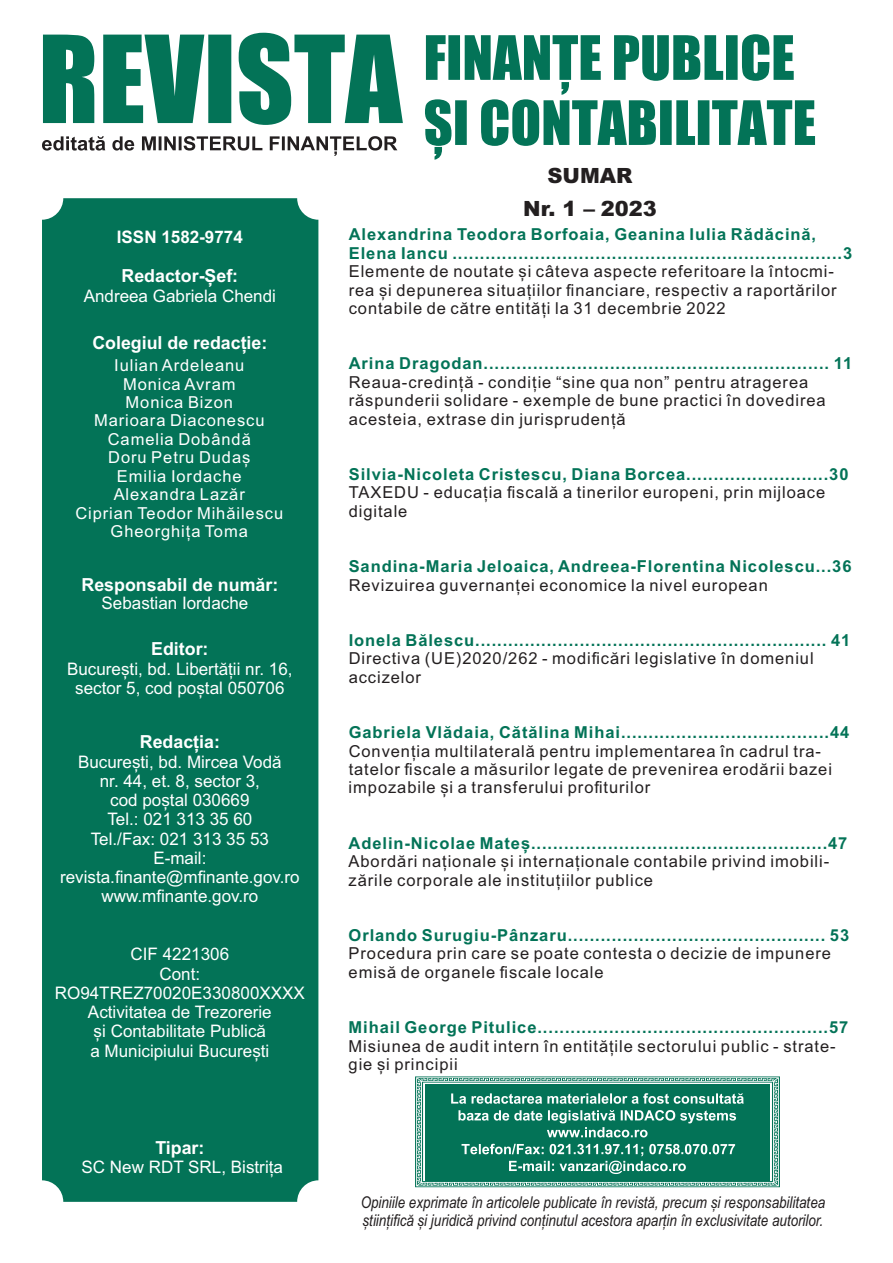
<style>
.page{position:relative;width:893px;height:1263px;background:#fff}
.page>*{position:absolute;margin:0;border:0;box-sizing:border-box;transform-origin:0 0}
.t1{font:900 21px/33px "Arial";color:#231f20;text-align:center}
.t2{font:700 18px "Arial";color:#fff}
.t3{font:17.25px/19.2px "Arial";color:#fff;text-align:center}
.t4{font:700 17.25px "Arial";color:#fff}
.t5{font:16.5px/18.5px "Arial";letter-spacing:.055em;color:#231f20}
.t6{font:700 16.5px/18.5px "Arial";letter-spacing:.055em;color:#037357}
.t7{font:16.5px/18.5px "Arial";letter-spacing:.055em;color:#fff;text-align:center}
.t8{font:italic 16.35px/18.3px "Arial Narrow";color:#231f20}
.s1{font-weight:700}
</style>
<div class="page">
<svg style="left:43px;top:33px;width:360px;height:92px"></svg>
<svg style="left:425px;top:34px;width:390px;height:126px"></svg>
<svg style="left:42px;top:136px;width:220px;height:15px"></svg>
<svg style="left:270px;top:136px;width:127px;height:20px"></svg>
<svg style="left:415px;top:1076px;width:365px;height:111px;background:#358e78"></svg>
<div style="left:42px;top:198px;width:276px;height:1004px;background:#037357;border-radius:21px"></div>
<p class="t4" style="left:117px;top:230px;width:128px">ISSN 1582-9774</p>
<p class="t2" style="left:122px;top:269px;width:118px">Redactor-Șef:</p>
<p class="t3" style="left:84px;top:288px;width:194px">Andreea Gabriela Chendi</p>
<p class="t2" style="left:92px;top:336px;width:176px">Colegiul de redacție:</p>
<p class="t7" style="left:75px;top:358px;width:209px">Iulian Ardeleanu<br>Monica Avram<br>Monica Bizon<br>Marioara Diaconescu<br>Camelia Dobândă<br>Doru Petru Dudaș<br>Emilia Iordache<br>Alexandra Lazăr<br>Ciprian Teodor Mihăilescu<br>Gheorghița Toma</p>
<p class="t2" style="left:82px;top:577px;width:198px">Responsabil de număr:</p>
<p class="t3" style="left:102px;top:595px;width:148px">Sebastian Iordache</p>
<p class="t2" style="left:151px;top:642px;width:59px">Editor:</p>
<p class="t3" style="left:67px;top:660px;width:227px">București, bd. Libertății nr. 16, sector 5, cod poștal 050706</p>
<p class="t2" style="left:140px;top:735px;width:82px">Redacția:</p>
<p class="t3" style="left:60px;top:753px;width:241px">București, bd. Mircea Vodă<br>nr. 44, et. 8, sector 3,<br>cod poștal 030669<br>Tel.: 021 313 35 60<br>Tel./Fax: 021 313 35 53<br>E-mail: revista.finante@mfinante.gov.ro www.mfinante.gov.ro</p>
<p class="t3" style="left:55px;top:946px;width:252px">CIF 4221306<br>Cont:<br>RO94TREZ70020E330800XXXX<br>Activitatea de Trezorerie<br>și Contabilitate Publică<br>a Municipiului București</p>
<p class="t2" style="left:155px;top:1140px;width:51px">Tipar:</p>
<p class="t3" style="left:82px;top:1159px;width:203px">SC New RDT SRL, Bistrița</p>
<p class="t1" style="left:523px;top:161px;width:135px">SUMAR<br>Nr. 1 <span class="s1">–</span> 2023</p>
<p class="t6" style="left:349px;top:227px;width:505px">Alexandrina Teodora Borfoaia, Geanina Iulia Rădăcină,<br>Elena Iancu .......................................................................3</p>
<p class="t5" style="left:349px;top:264px;width:489px">Elemente de noutate și câteva aspecte referitoare la întocmi&shy;rea și depunerea situațiilor financiare, respectiv a raportărilor contabile de către entități la 31 decembrie 2022</p>
<p class="t6" style="left:349px;top:356px;width:505px">Arina Dragodan............................................................... 11</p>
<p class="t5" style="left:349px;top:374px;width:478px">Reaua-credință - condiție “sine qua non” pentru atragerea răspunderii solidare - exemple de bune practici în dovedirea acesteia, extrase din jurisprudență</p>
<p class="t6" style="left:349px;top:466px;width:501px">Silvia-Nicoleta Cristescu, Diana Borcea..........................30</p>
<p class="t5" style="left:349px;top:485px;width:478px">TAXEDU - educația fiscală a tinerilor europeni, prin mijloace digitale</p>
<p class="t6" style="left:349px;top:559px;width:504px">Sandina-Maria Jeloaica, Andreea-Florentina Nicolescu...36</p>
<p class="t5" style="left:349px;top:577px;width:421px">Revizuirea guvernanței economice la nivel european</p>
<p class="t6" style="left:349px;top:632px;width:503px">Ionela Bălescu................................................................ 41</p>
<p class="t5" style="left:349px;top:651px;width:466px">Directiva (UE)2020/262 - modificări legislative în domeniul accizelor</p>
<p class="t6" style="left:349px;top:725px;width:502px">Gabriela Vlădaia, Cătălina Mihai......................................44</p>
<p class="t5" style="left:349px;top:743px;width:485px">Convenția multilaterală pentru implementarea în cadrul tra&shy;tatelor fiscale a măsurilor legate de prevenirea erodării bazei impozabile și a transferului profiturilor</p>
<p class="t6" style="left:349px;top:835px;width:500px">Adelin-Nicolae Mateș......................................................47</p>
<p class="t5" style="left:349px;top:854px;width:482px">Abordări naționale și internaționale contabile privind imobili&shy;zările corporale ale instituțiilor publice</p>
<p class="t6" style="left:349px;top:927px;width:502px">Orlando Surugiu-Pânzaru............................................... 53</p>
<p class="t5" style="left:349px;top:946px;width:484px">Procedura prin care se poate contesta o decizie de impunere emisă de organele fiscale locale</p>
<p class="t6" style="left:349px;top:1019px;width:501px">Mihail George Pitulice.....................................................57</p>
<p class="t5" style="left:349px;top:1038px;width:488px">Misiunea de audit intern în entitățile sectorului public - strate&shy;gie și principii</p>
<p class="t8" style="left:361px;top:1194px;width:466px">Opiniile exprimate în articolele publicate în revistă, precum și responsabilitatea științifică și juridică privind conținutul acestora aparțin în exclusivitate autorilor.</p>
</div>
